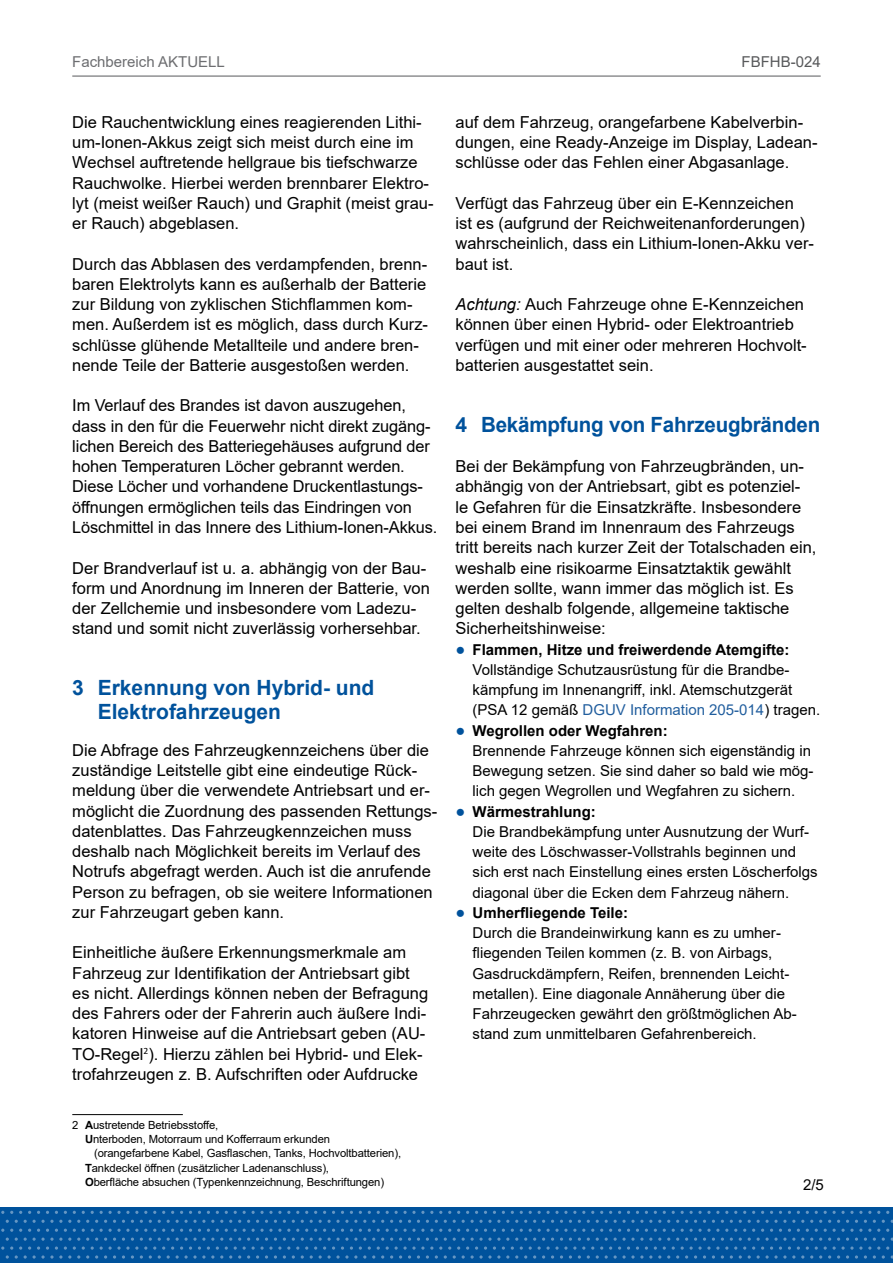
<style>
.page{position:relative;width:893px;height:1263px;background:#fff}
.page>*{position:absolute;margin:0;border:0;box-sizing:border-box;transform-origin:0 0}
.D_-_Unter-Übersch{font:700 21px/24px "Arial";color:#00529c}
.Fließtext{font:16.5px/20.2px "Arial";color:#000}
.Fließtext_10__bullet{font:15px/20.2px "Arial";color:#000}
.t1{font:15px "Arial";color:#6d6e71}
.t2{font:15px "Arial";color:#58595b}
.Fußnote{font:11.25px "Arial";letter-spacing:-.01em;color:#000}
.s1{font-weight:700}
.s2{font-style:italic}
.s3{font-size:16.5px;color:#00529c}
.s4{color:#215e9e}
</style>
<div class="page">
<div style="left:0;top:1207px;width:893px;height:56px;background:#00529c"></div>
<svg style="left:243px;top:1211px;width:38px;height:3px"></svg>
<svg style="left:386px;top:1211px;width:47px;height:3px"></svg>
<svg style="left:538px;top:1211px;width:38px;height:3px"></svg>
<svg style="left:681px;top:1211px;width:38px;height:3px"></svg>
<svg style="left:824px;top:1211px;width:38px;height:3px"></svg>
<svg style="left:725px;top:1220px;width:168px;height:38px"></svg>
<svg style="left:100px;top:1211px;width:38px;height:3px"></svg>
<svg style="left:1px;top:1220px;width:723px;height:38px"></svg>
<hr style="left:72px;top:1114px;width:111px;height:1px;background:#000">
<hr style="left:72px;top:76px;width:749px;height:1px;background:#58595b">
<p class="t1" style="left:72px;top:52px;width:154px">Fachbereich AKTUELL</p>
<p class="t2" style="left:741px;top:52px;width:81px">FBFHB-024</p>
<p class="Fließtext" style="left:72px;top:112px;width:363px">Die Rauchentwicklung eines reagierenden Lithi&shy;um-Ionen-Akkus zeigt sich meist durch eine im Wechsel auftretende hellgraue bis tiefschwarze Rauchwolke. Hierbei werden brennbarer Elektro&shy;lyt (meist weißer Rauch) und Graphit (meist grau&shy;er Rauch) abgeblasen.</p>
<p class="Fließtext" style="left:72px;top:254px;width:357px">Durch das Abblasen des verdampfenden, brenn&shy;baren Elektrolyts kann es außerhalb der Batterie zur Bildung von zyklischen Stichflammen kom&shy;men. Außerdem ist es möglich, dass durch Kurz&shy;schlüsse glühende Metallteile und andere bren&shy;nende Teile der Batterie ausgestoßen werden.</p>
<p class="Fließtext" style="left:72px;top:395px;width:367px">Im Verlauf des Brandes ist davon auszugehen, dass in den für die Feuerwehr nicht direkt zugäng&shy;lichen Bereich des Batteriegehäuses aufgrund der hohen Temperaturen Löcher gebrannt werden.<br>Diese Löcher und vorhandene Druckentlastungs&shy;öffnungen ermöglichen teils das Eindringen von Löschmittel in das Innere des Lithium-Ionen-Akkus.</p>
<p class="Fließtext" style="left:72px;top:557px;width:359px">Der Brandverlauf ist u. a. abhängig von der Bau&shy;form und Anordnung im Inneren der Batterie, von der Zellchemie und insbesondere vom Ladezu&shy;stand und somit nicht zuverlässig vorhersehbar.</p>
<h1 class="D_-_Unter-Übersch" style="left:98px;top:676px;width:278px;text-indent:-26px">3 Erkennung von Hybrid- und<br>Elektrofahrzeugen</h1>
<p class="Fließtext" style="left:72px;top:740px;width:367px">Die Abfrage des Fahrzeugkennzeichens über die zuständige Leitstelle gibt eine eindeutige Rück&shy;meldung über die verwendete Antriebsart und er&shy;möglicht die Zuordnung des passenden Rettungs&shy;datenblattes. Das Fahrzeugkennzeichen muss deshalb nach Möglichkeit bereits im Verlauf des Notrufs abgefragt werden. Auch ist die anrufende Person zu befragen, ob sie weitere Informationen zur Fahrzeugart geben kann.</p>
<p class="Fließtext" style="left:72px;top:942px;width:357px">Einheitliche äußere Erkennungsmerkmale am Fahrzeug zur Identifikation der Antriebsart gibt es nicht. Allerdings können neben der Befragung des Fahrers oder der Fahrerin auch äußere Indi&shy;katoren Hinweise auf die Antriebsart geben (AU-TO-Regel<sup>2</sup>). Hierzu zählen bei Hybrid- und Elek&shy;trofahrzeugen z. B. Aufschriften oder Aufdrucke</p>
<p class="Fußnote" style="left:72px;top:1117px;width:148px">2 <span class="s1">A</span>ustretende Betriebsstoffe,</p>
<p class="Fußnote" style="left:85px;top:1131px;width:247px"><span class="s1">U</span>nterboden, Motorraum und Kofferraum erkunden</p>
<p class="Fußnote" style="left:94px;top:1146px;width:309px">(orangefarbene Kabel, Gasflaschen, Tanks, Hochvoltbatterien),</p>
<p class="Fußnote" style="left:85px;top:1160px;width:246px"><span class="s1">T</span>ankdeckel öffnen (zusätzlicher Ladenanschluss),</p>
<p class="Fußnote" style="left:85px;top:1174px;width:301px"><span class="s1">O</span>berfläche absuchen (Typenkennzeichnung, Beschriftungen)</p>
<p class="Fließtext" style="left:455px;top:112px;width:364px">auf dem Fahrzeug, orangefarbene Kabelverbin&shy;dungen, eine Ready-Anzeige im Display, Ladean&shy;schlüsse oder das Fehlen einer Abgasanlage.</p>
<p class="Fließtext" style="left:455px;top:193px;width:360px">Verfügt das Fahrzeug über ein E-Kennzeichen ist es (aufgrund der Reichweitenanforderungen) wahrscheinlich, dass ein Lithium-Ionen-Akku ver&shy;baut ist.</p>
<p class="Fließtext" style="left:455px;top:294px;width:353px"><span class="s2">Achtung:</span> Auch Fahrzeuge ohne E-Kennzeichen können über einen Hybrid- oder Elektroantrieb verfügen und mit einer oder mehreren Hochvolt&shy;batterien ausgestattet sein.</p>
<h1 class="D_-_Unter-Übersch" style="left:455px;top:413px;width:366px">4 Bekämpfung von Fahrzeugbränden</h1>
<p class="Fließtext" style="left:455px;top:456px;width:363px">Bei der Bekämpfung von Fahrzeugbränden, un&shy;abhängig von der Antriebsart, gibt es potenziel&shy;le Gefahren für die Einsatzkräfte. Insbesondere bei einem Brand im Innenraum des Fahrzeugs tritt bereits nach kurzer Zeit der Totalschaden ein, weshalb eine risikoarme Einsatztaktik gewählt werden sollte, wann immer das möglich ist. Es gelten deshalb folgende, allgemeine taktische Sicherheitshinweise:</p>
<p class="Fließtext_10__bullet" style="left:472px;top:639px;width:349px;text-indent:-17px"><span class="s3">●</span> <span class="s1">Flammen, Hitze und freiwerdende Atemgifte:<br></span>Vollständige Schutzausrüstung für die Brandbe&shy;kämpfung im Innenangriff, inkl. Atemschutzgerät (PSA 12 gemäß <span class="s4">DGUV Information 205-014</span>) tragen.</p>
<p class="Fließtext_10__bullet" style="left:472px;top:720px;width:343px;text-indent:-17px"><span class="s3">●</span> <span class="s1">Wegrollen oder Wegfahren:<br></span>Brennende Fahrzeuge können sich eigenständig in Bewegung setzen. Sie sind daher so bald wie mög&shy;lich gegen Wegrollen und Wegfahren zu sichern.</p>
<p class="Fließtext_10__bullet" style="left:472px;top:801px;width:347px;text-indent:-17px"><span class="s3">●</span> <span class="s1">Wärmestrahlung:<br></span>Die Brandbekämpfung unter Ausnutzung der Wurf&shy;weite des Löschwasser-Vollstrahls beginnen und sich erst nach Einstellung eines ersten Löscherfolgs diagonal über die Ecken dem Fahrzeug nähern.</p>
<p class="Fließtext_10__bullet" style="left:472px;top:902px;width:326px;text-indent:-17px"><span class="s3">●</span> <span class="s1">Umherfliegende Teile:<br></span>Durch die Brandeinwirkung kann es zu umher&shy;fliegenden Teilen kommen (z. B. von Airbags, Gasdruckdämpfern, Reifen, brennenden Leicht&shy;metallen). Eine diagonale Annäherung über die Fahrzeugecken gewährt den größtmöglichen Ab&shy;stand zum unmittelbaren Gefahrenbereich.</p>
<p class="Fließtext_10__bullet" style="left:803px;top:1175px;width:22px">2/5</p>
</div>
